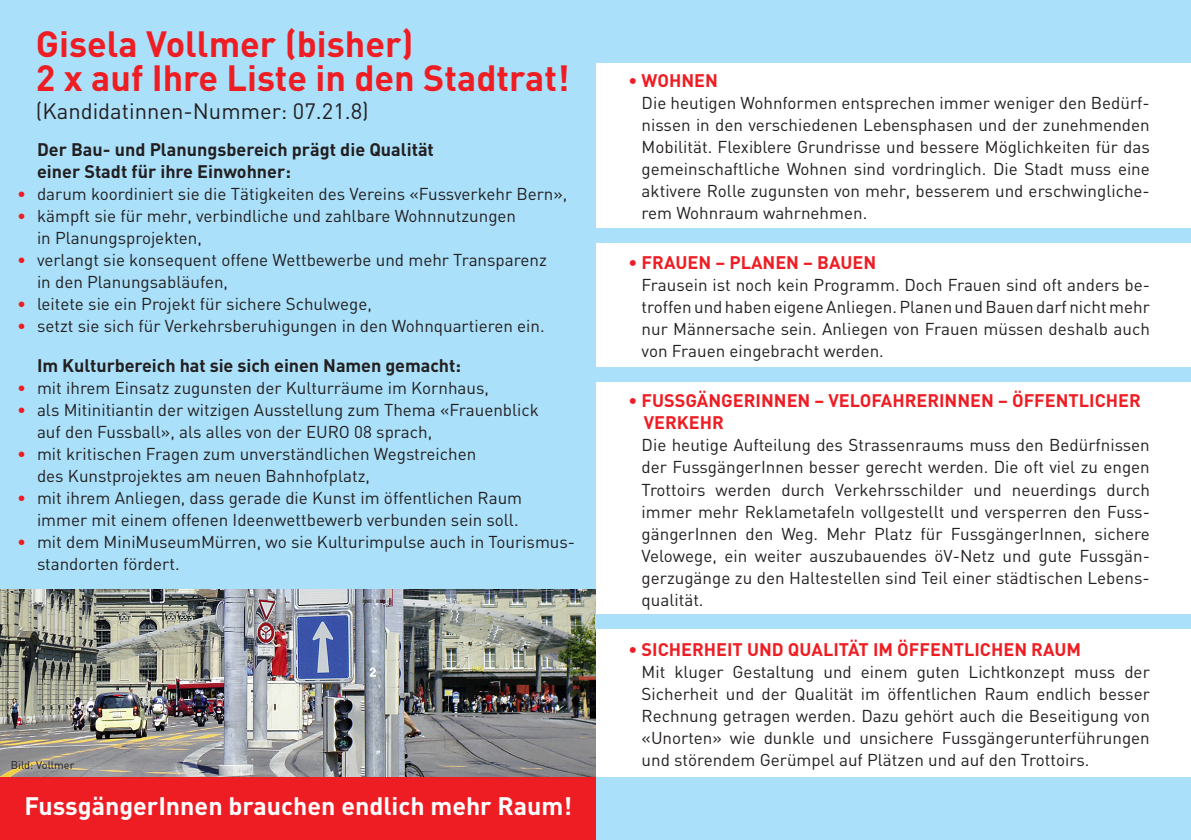
<style>
.page{position:relative;width:1191px;height:840px;background:#fff}
.page>*{position:absolute;margin:0;border:0;box-sizing:border-box;transform-origin:0 0}
.t1{font:700 36px/34px "DIN";color:#ee1d23}
.t2{font:700 25px "DIN";color:#fff}
.t3{font:22px "DIN";color:#231f20}
.t4{font:700 18px/22px "DIN";color:#ee1d23}
.t5{font:700 18px/22px "DIN";color:#231f20}
.t6{font:17px/22px "DIN";color:#231f20}
.t7{font:11px "DIN";color:#231f20}
.s1{color:#ee1d23}
</style>
<div class="page">
<div style="left:595px;top:777px;width:596px;height:62px;background:#aae0f9"></div>
<div style="left:0;top:0;width:595px;height:839px;background:#aae0f9"></div>
<div style="left:595px;top:0;width:596px;height:62px;background:#aae0f9"></div>
<div style="left:595px;top:228px;width:596px;height:15px;background:#aae0f9"></div>
<div style="left:595px;top:367px;width:596px;height:14px;background:#aae0f9"></div>
<img style="left:0;top:589px;width:595px;height:188px">
<div style="left:0;top:777px;width:595px;height:62px;background:#ee1d23"></div>
<div style="left:595px;top:614px;width:596px;height:14px;background:#aae0f9"></div>
<h1 class="t1" style="left:36px;top:25px;width:535px">Gisela Vollmer (bisher)<br>2 x auf Ihre Liste in den Stadtrat!</h1>
<p class="t3" style="left:36px;top:97px;width:334px">(Kandidatinnen-Nummer: 07.21.8)</p>
<p class="t5" style="left:37px;top:137px;width:398px">Der Bau- und Planungsbereich prägt die Qualität einer Stadt für ihre Einwohner:</p>
<p class="t6" style="left:17px;top:182px;width:552px"><span class="s1">•</span> darum koordiniert sie die Tätigkeiten des Vereins «Fussverkehr Bern»,</p>
<p class="t6" style="left:37px;top:204px;width:480px;text-indent:-20px"><span class="s1">•</span> kämpft sie für mehr, verbindliche und zahlbare Wohnnutzungen in Planungsprojekten,</p>
<p class="t6" style="left:37px;top:248px;width:511px;text-indent:-20px"><span class="s1">•</span> verlangt sie konsequent offene Wettbewerbe und mehr Transparenz in den Planungsabläufen,</p>
<p class="t6" style="left:17px;top:292px;width:356px"><span class="s1">•</span> leitete sie ein Projekt für sichere Schulwege,</p>
<p class="t6" style="left:17px;top:314px;width:529px"><span class="s1">•</span> setzt sie sich für Verkehrsberuhigungen in den Wohnquartieren ein.</p>
<p class="t5" style="left:37px;top:353px;width:425px">Im Kulturbereich hat sie sich einen Namen gemacht:</p>
<p class="t6" style="left:17px;top:376px;width:473px"><span class="s1">•</span> mit ihrem Einsatz zugunsten der Kulturräume im Kornhaus,</p>
<p class="t6" style="left:37px;top:398px;width:503px;text-indent:-20px"><span class="s1">•</span> als Mitinitiantin der witzigen Ausstellung zum Thema «Frauenblick auf den Fussball», als alles von der EURO 08 sprach,</p>
<p class="t6" style="left:37px;top:442px;width:441px;text-indent:-20px"><span class="s1">•</span> mit kritischen Fragen zum unverständlichen Wegstreichen des Kunstprojektes am neuen Bahnhofplatz,</p>
<p class="t6" style="left:17px;top:486px;width:507px;text-align:right"><span class="s1">•</span> mit ihrem Anliegen, dass gerade die Kunst im öffentlichen Raum immer mit einem offenen Ideenwettbewerb verbunden sein soll.</p>
<p class="t6" style="left:37px;top:530px;width:540px;text-indent:-20px"><span class="s1">•</span> mit dem MiniMuseumMürren, wo sie Kulturimpulse auch in Tourismus&shy;standorten fördert.</p>
<p class="t7" style="left:11px;top:758px;width:65px">Bild: Vollmer</p>
<h2 class="t2" style="left:25px;top:789px;width:549px">FussgängerInnen brauchen endlich mehr Raum!</h2>
<p class="t4" style="left:628px;top:69px;width:91px">• Wohnen</p>
<p class="t6" style="left:641px;top:92px;width:510px;text-align:justify">Die heutigen Wohnformen entsprechen immer weniger den Bedürf&shy;nissen in den verschiedenen Lebensphasen und der zunehmenden Mobilität. Flexiblere Grundrisse und bessere Möglichkeiten für das gemeinschaftliche Wohnen sind vordringlich. Die Stadt muss eine aktivere Rolle zugunsten von mehr, besserem und erschwingliche&shy;rem Wohnraum wahrnehmen.</p>
<p class="t4" style="left:628px;top:251px;width:249px">• Frauen – Planen – Bauen</p>
<p class="t6" style="left:641px;top:274px;width:510px;text-align:justify">Frausein ist noch kein Programm. Doch Frauen sind oft anders be&shy;troffen und haben eigene Anliegen. Planen und Bauen darf nicht mehr nur Männersache sein. Anliegen von Frauen müssen deshalb auch von Frauen eingebracht werden.</p>
<p class="t4" style="left:643px;top:389px;width:499px;text-indent:-15px">• FussgängerInnen – Velofahreri nnen – öffentlicher<br>Verkehr</p>
<p class="t6" style="left:641px;top:434px;width:510px;text-align:justify">Die heutige Aufteilung des Strassenraums muss den Bedürfnissen der FussgängerInnen besser gerecht werden. Die oft viel zu engen Trottoirs werden durch Verkehrsschilder und neuerdings durch immer mehr Reklametafeln vollgestellt und versperren den Fuss&shy;gängerInnen den Weg. Mehr Platz für FussgängerInnen, sichere Velowege, ein weiter auszubauendes öV-Netz und gute Fussgän&shy;gerzugänge zu den Haltestellen sind Teil einer städtischen Lebens&shy;qualität.</p>
<p class="t4" style="left:628px;top:637px;width:454px">• Sicherheit und Qualität i m öffentlichen Raum</p>
<p class="t6" style="left:641px;top:660px;width:510px;text-align:justify">Mit kluger Gestaltung und einem guten Lichtkonzept muss der Sicherheit und der Qualität im öffentlichen Raum endlich besser Rechnung getragen werden. Dazu gehört auch die Beseitigung von «Unorten» wie dunkle und unsichere Fussgängerunterführungen und störendem Gerümpel auf Plätzen und auf den Trottoirs.</p>
</div>
